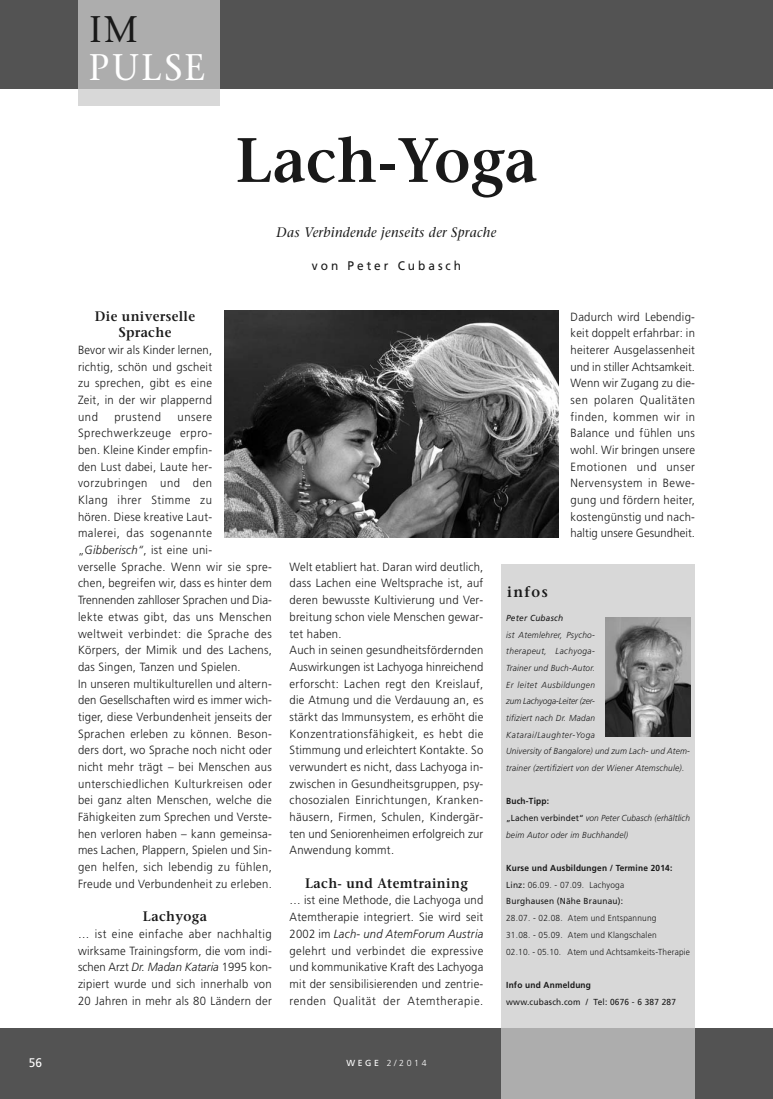
<style>
.page{position:relative;width:773px;height:1099px;background:#fff}
.page>*{position:absolute;margin:0;border:0;box-sizing:border-box;transform-origin:0 0}
.t1{font:600 62.5px "Stone Serif Std";color:#191919;scale:.95 1}
.t2{font:500 35px "Stone Serif";letter-spacing:.1em;color:#fff;scale:.95 1}
.t3{font:500 35px "Stone Serif";color:#191919;scale:.95 1}
.t4{font:600 15px "Stone Serif Std";letter-spacing:.1em;color:#191919;scale:.95 1}
.t5{font:600 13.75px/16.6px "Stone Serif Std";letter-spacing:.025em;color:#191919;text-align:center;scale:.95 1}
.t6{font:italic 500 13.75px "Stone Serif Std";letter-spacing:.025em;color:#191919;scale:.95 1}
.t7{font:12.5px "Frutiger";letter-spacing:.25em;color:#191919;scale:.95 1}
.t8{font:12.5px "Frutiger";color:#fff;scale:.95 1}
.t9{font:300 11.88px/16.6px "Frutiger";letter-spacing:.025em;color:#191919;text-align:justify;scale:.95 1}
.t10{font:300 11.88px "Frutiger";letter-spacing:.05em;color:#191919;scale:.95 1}
.t11{font:italic 300 8.75px/16.6px "Frutiger";letter-spacing:.025em;color:#191919;scale:.95 1}
.t12{font:300 8.75px/16.6px "Frutiger";letter-spacing:.025em;color:#191919;scale:.95 1}
.t13{font:700 8.75px/16.6px "Frutiger";letter-spacing:.025em;color:#191919;scale:.95 1}
.t14{font:8.75px "Frutiger";letter-spacing:.025em;color:#191919;scale:.95 1}
.t15{font:italic 8.75px "Frutiger";letter-spacing:.025em;color:#191919;scale:.95 1}
.t16{font:300 8.75px "Frutiger";color:#fff}
.s1{font-style:italic}
.s2{font-weight:400}
.s3{font-weight:700;font-style:normal}
.s4{font-weight:400;font-style:normal}
.s5{font-weight:300}
</style>
<div class="page">
<div style="left:0;top:1028px;width:772px;height:70px;background:#535353"></div>
<div style="left:0;top:0;width:772px;height:89px;background:#535353"></div>
<div style="left:78px;top:89px;width:142px;height:17px;background:#d8d8d8"></div>
<div style="left:78px;top:0;width:142px;height:89px;background:#adadad"></div>
<div style="left:501px;top:564px;width:193px;height:464px;background:#d8d8d8"></div>
<div style="left:501px;top:1028px;width:193px;height:70px;background:#adadad"></div>
<img style="left:605px;top:617px;width:85px;height:119px">
<img style="left:225px;top:310px;width:333px;height:228px">
<p class="t8" style="left:29px;top:1057px;width:16px">56</p>
<h2 class="t3" style="left:90px;top:15px;width:52px">IM</h2>
<h2 class="t2" style="left:90px;top:53px;width:123px">PULSE</h2>
<h1 class="t1" style="left:235px;top:136px;width:319px">Lach-Yoga</h1>
<p class="t6" style="left:276px;top:224px;width:233px">Das Verbindende jenseits der Sprache</p>
<p class="t7" style="left:312px;top:261px;width:158px">von Peter Cubasch</p>
<p class="t5" style="left:95px;top:309px;width:107px">Die universelle<br>Sprache</p>
<p class="t9" style="left:78px;top:342px;width:143px">Bevor wir als Kinder lernen, richtig, schön und gscheit zu sprechen, gibt es eine Zeit, in der wir plappernd und</p>
<p class="t10" style="left:114px;top:412px;width:51px">prustend</p>
<p class="t9" style="left:78px;top:409px;width:205px;text-align:left;text-indent:99px">unsere<br>Sprechwerkzeuge erpro-<br>ben. Kleine Kinder empfin-<br>den Lust dabei, Laute her&shy;vorzubringen und den<br>Klang ihrer Stimme zu<br>hören. Diese kreative Laut-<br>malerei, das sogenannte „<span class="s1">Gibberisch“</span>, ist eine uni-<br>verselle Sprache. Wenn wir sie spre&shy;chen, begreifen wir, dass es hinter dem<br>Trennenden zahlloser Sprachen und Dia&shy;lekte etwas gibt, das uns Menschen weltweit verbindet: die Sprache des<br>Körpers, der Mimik und des Lachens, das Singen, Tanzen und Spielen.<br>In unseren multikulturellen und altern&shy;den Gesellschaften wird es immer wich&shy;tiger, diese Verbundenheit jenseits der<br>Sprachen erleben zu können. Beson&shy;ders dort, wo Sprache noch nicht oder nicht mehr trägt – bei Menschen aus unterschiedlichen Kulturkreisen oder bei ganz alten Menschen, welche die<br>Fähigkeiten zum Sprechen und Verste&shy;hen verloren haben – kann gemeinsa&shy;mes Lachen, Plappern, Spielen und Sin&shy;gen helfen, sich lebendig zu fühlen,<br>Freude und Verbundenheit zu erleben.</p>
<p class="t5" style="left:143px;top:909px;width:69px">Lachyoga</p>
<p class="t9" style="left:78px;top:926px;width:205px">… ist eine einfache aber nachhaltig wirksame Trainingsform, die vom indi&shy;schen Arzt <span class="s1">Dr. Madan Kataria</span> 1995 kon&shy;zipiert wurde und sich innerhalb von 20 Jahren in mehr als 80 Ländern der</p>
<p class="t9" style="left:289px;top:559px;width:205px;text-align:left">Welt etabliert hat. Daran wird deutlich, dass Lachen eine Weltsprache ist, auf deren bewusste Kultivierung und Ver&shy;breitung schon viele Menschen gewar&shy;tet haben.<br>Auch in seinen gesundheitsfördernden Auswirkungen ist Lachyoga hinreichend erforscht: Lachen regt den Kreislauf, die Atmung und die Verdauung an, es stärkt das Immunsystem, es erhöht die Konzentrationsfähigkeit, es hebt die Stimmung und erleichtert Kontakte. So verwundert es nicht, dass Lachyoga in&shy;zwischen in Gesundheitsgruppen, psy&shy;chosozialen Einrichtungen, Kranken&shy;häusern, Firmen, Schulen, Kindergär&shy;ten und Seniorenheimen erfolgreich zur Anwendung kommt.</p>
<p class="t5" style="left:305px;top:876px;width:173px">Lach- und Atemtraining</p>
<p class="t9" style="left:289px;top:892px;width:205px">… ist eine Methode, die Lachyoga und Atemtherapie integriert. Sie wird seit 2002 im <span class="s1">Lach- und AtemForum Austria </span>gelehrt und verbindet die expressive und kommunikative Kraft des Lachyoga mit der sensibilisierenden und zentrie&shy;renden Qualität der Atemtherapie.</p>
<p class="t16" style="left:346px;top:1059px;width:82px"><span class="s2">WEGE</span> 2/2014</p>
<p class="t4" style="left:507px;top:586px;width:44px">infos</p>
<p class="t9" style="left:570px;top:309px;width:132px">Dadurch wird Lebendig&shy;keit doppelt erfahrbar: in heiterer Ausgelassenheit und in stiller Achtsamkeit.<br>Wenn wir Zugang zu die&shy;sen polaren Qualitäten finden, kommen wir in Balance und fühlen uns wohl. Wir bringen unsere Emotionen und unser Nervensystem in Bewe&shy;gung und fördern heiter, kostengünstig und nach&shy;haltig unsere Gesundheit.</p>
<p class="t15" style="left:506px;top:614px;width:61px">Peter Cubasch</p>
<p class="t11" style="left:506px;top:627px;width:195px">ist Atemlehrer, Psycho-<br>therapeut, Lachyoga-<br>Trainer und Buch-Autor.<br>Er leitet Ausbildungen<br>zum Lachyoga-Leiter (zer-<br>tifiziert nach Dr. Madan<br>Katarai/Laughter-Yoga<br>University of Bangalore) und zum Lach- und Atem&shy;trainer (zertifiziert von der Wiener Atemschule).</p>
<p class="t11" style="left:506px;top:793px;width:195px"><span class="s3">Buch-Tipp:<br></span><span class="s4">„Lachen verbindet“</span> von Peter Cubasch (erhältlich beim Autor oder im Buchhandel)</p>
<p class="t13" style="left:506px;top:860px;width:176px">Kurse und Ausbildungen / Termine 2014:<br><span class="s2">Linz:</span> <span class="s5">06.09. - 07.09. Lachyoga<br></span><span class="s2">Burghausen (Nähe Braunau):</span></p>
<p class="t12" style="left:506px;top:910px;width:195px">28.07. - 02.08. Atem und Entspannung<br>31.08. - 05.09. Atem und Klangschalen<br>02.10. - 05.10. Atem und Achtsamkeits-Therapie</p>
<p class="t13" style="left:506px;top:977px;width:91px">Info und Anmeldung</p>
<p class="t14" style="left:506px;top:997px;width:180px">www.cubasch.com / Tel: 0676 - 6 387 287</p>
</div>
